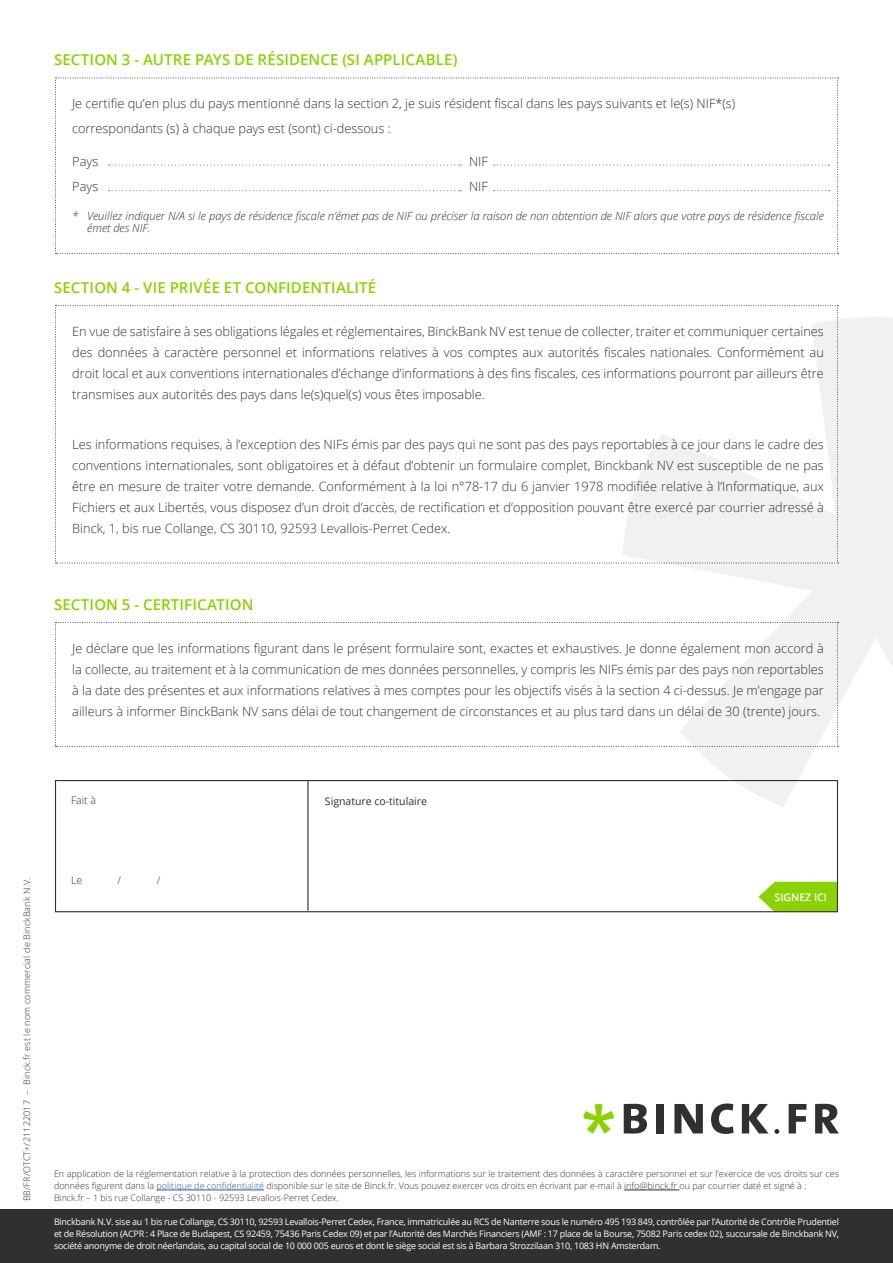
<style>
.page{position:relative;width:893px;height:1263px;background:#fff}
.page>*{position:absolute;margin:0;border:0;box-sizing:border-box;transform-origin:0 0}
.t1{font:600 15px "Open Sans";letter-spacing:.01em;color:#8cd200}
.t2{font:300 12.75px/21px "Open Sans";color:#303030;text-align:justify}
.t3{font:italic 300 11.25px/12px "Open Sans";color:#303030}
.t4{font:10.5px "Open Sans";color:#303030}
.t5{font:600 10.5px "Open Sans";color:#fff}
.t6{font:300 10.5px "Open Sans";color:#303030}
.t7{font:9px/12px "Open Sans";letter-spacing:-.025em;color:#fff;text-align:justify}
.t8{font:300 9px/12px "Open Sans";color:#303030}
.s1{color:#215e9e}
</style>
<div class="page">
<svg style="left:673px;top:317px;width:220px;height:490px;fill:#f1f1f2"></svg>
<div style="left:0;top:1209px;width:893px;height:54px;background:#303030"></div>
<svg style="left:624px;top:1104px;width:23px;height:29px"></svg>
<div style="left:656px;top:1104px;width:8px;height:29px;background:#303030"></div>
<svg style="left:674px;top:1104px;width:29px;height:29px"></svg>
<svg style="left:711px;top:1103px;width:22px;height:31px"></svg>
<svg style="left:742px;top:1104px;width:26px;height:29px"></svg>
<svg style="left:774px;top:1129px;width:5px;height:5px"></svg>
<svg style="left:789px;top:1104px;width:17px;height:29px"></svg>
<svg style="left:815px;top:1104px;width:24px;height:29px"></svg>
<svg style="left:583px;top:1104px;width:31px;height:29px"></svg>
<hr style="left:157px;top:1190px;width:107px;height:1px;background:#215e9e">
<hr style="left:624px;top:1190px;width:55px;height:1px;background:#303030">
<svg style="left:55px;top:305px;width:783px;height:259px"></svg>
<svg style="left:55px;top:622px;width:783px;height:125px"></svg>
<svg style="left:758px;top:882px;width:78px;height:28px"></svg>
<div style="left:55px;top:780px;width:783px;height:132px;border:1px solid #303030"></div>
<hr style="left:307px;top:781px;width:1px;height:130px;background:#303030">
<svg style="left:55px;top:78px;width:783px;height:176px"></svg>
<p class="t1" style="left:54px;top:50px;width:405px">SECTION 3 - AUTRE PAYS DE RÉSIDENCE (SI APPLICABLE)</p>
<p class="t2" style="left:72px;top:90px;width:665px;line-height:25.2px">Je certifie qu’en plus du pays mentionné dans la section 2, je suis résident fiscal dans les pays suivants et le(s) NIF*(s) correspondants (s) à chaque pays est (sont) ci-dessous :</p>
<p class="t2" style="left:72px;top:151px;width:28px">Pays</p>
<p class="t2" style="left:469px;top:151px;width:20px">NIF</p>
<p class="t2" style="left:72px;top:176px;width:28px">Pays</p>
<p class="t2" style="left:469px;top:176px;width:20px">NIF</p>
<p class="t3" style="left:87px;top:210px;width:738px;text-indent:-15px">* Veuillez indiquer N/A si le pays de résidence fiscale n’émet pas de NIF ou préciser la raison de non obtention de NIF alors que votre pays de résidence fiscale émet des NIF.</p>
<p class="t1" style="left:54px;top:277px;width:324px">SECTION 4 - VIE PRIVÉE ET CONFIDENTIALITÉ</p>
<p class="t2" style="left:72px;top:320px;width:753px">En vue de satisfaire à ses obligations légales et réglementaires, BinckBank NV est tenue de collecter, traiter et communiquer certaines des données à caractère personnel et informations relatives à vos comptes aux autorités fiscales nationales. Conformément au droit local et aux conventions internationales d’échange d’informations à des fins fiscales, ces informations pourront par ailleurs être transmises aux autorités des pays dans le(s)quel(s) vous êtes imposable.</p>
<p class="t2" style="left:72px;top:434px;width:753px">Les informations requises, à l’exception des NIFs émis par des pays qui ne sont pas des pays reportables à ce jour dans le cadre des conventions internationales, sont obligatoires et à défaut d’obtenir un formulaire complet, Binckbank NV est susceptible de ne pas être en mesure de traiter votre demande. Conformément à la loi n°78-17 du 6 janvier 1978 modifiée relative à l’Informatique, aux Fichiers et aux Libertés, vous disposez d’un droit d’accès, de rectification et d’opposition pouvant être exercé par courrier adressé à Binck, 1, bis rue Collange, CS 30110, 92593 Levallois-Perret Cedex.</p>
<p class="t1" style="left:54px;top:594px;width:201px">SECTION 5 - CERTIFICATION</p>
<p class="t2" style="left:72px;top:637px;width:753px">Je déclare que les informations figurant dans le présent formulaire sont, exactes et exhaustives. Je donne également mon accord à la collecte, au traitement et à la communication de mes données personnelles, y compris les NIFs émis par des pays non reportables à la date des présentes et aux informations relatives à mes comptes pour les objectifs visés à la section 4 ci-dessus. Je m’engage par ailleurs à informer BinckBank NV sans délai de tout changement de circonstances et au plus tard dans un délai de 30 (trente) jours.</p>
<p class="t6" style="left:71px;top:793px;width:27px">Fait à</p>
<p class="t4" style="left:325px;top:794px;width:104px">Signature co-titulaire</p>
<p class="t8" style="left:21px;top:1201px;width:325px;rotate:-90deg">BB/FR/OTCT+/21122017 – Binck.fr est le nom commercial de BinckBank N.V.</p>
<p class="t6" style="left:71px;top:873px;width:13px">Le</p>
<p class="t6" style="left:118px;top:873px;width:5px">/</p>
<p class="t6" style="left:157px;top:873px;width:5px">/</p>
<p class="t5" style="left:775px;top:890px;width:54px">SIGNEZ ICI</p>
<p class="t8" style="left:54px;top:1168px;width:786px">En application de la réglementation relative à la protection des données personnelles, les informations sur le traitement des données à caractère personnel et sur l’exercice de vos droits sur ces données figurent dans la <span class="s1">politique de confidentialité</span> disponible sur le site de Binck.fr. Vous pouvez exercer vos droits en écrivant par e-mail à info@binck.fr ou par courrier daté et signé à :<br>Binck.fr – 1 bis rue Collange - CS 30110 - 92593 Levallois-Perret Cedex.</p>
<p class="t7" style="left:54px;top:1215px;width:787px">Binckbank N.V. sise au 1 bis rue Collange, CS 30110, 92593 Levallois-Perret Cedex, France, immatriculée au RCS de Nanterre sous le numéro 495 193 849, contrôlée par l’Autorité de Contrôle Prudentiel et de Résolution (ACPR : 4 Place de Budapest, CS 92459, 75436 Paris Cedex 09) et par l’Autorité des Marchés Financiers (AMF : 17 place de la Bourse, 75082 Paris cedex 02), succursale de Binckbank NV, société anonyme de droit néerlandais, au capital social de 10 000 005 euros et dont le siège social est sis à Barbara Strozzilaan 310, 1083 HN Amsterdam.</p>
</div>
